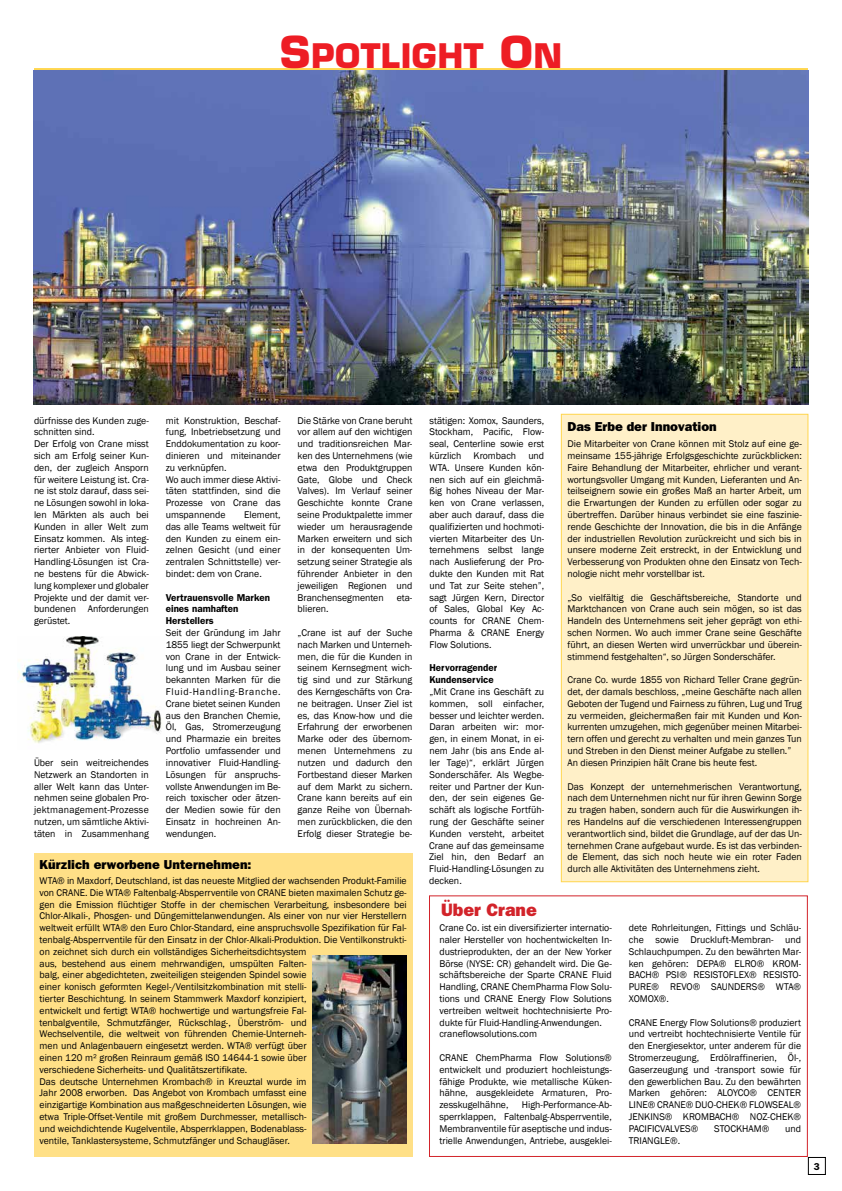
<style>
.page{position:relative;width:842px;height:1191px;background:#fff}
.page>*{position:absolute;margin:0;border:0;box-sizing:border-box;transform-origin:0 0}
.t1{font:700 33px "Eurostile";letter-spacing:.015em;color:#ed1d24}
.t2{font:800 18px "Franklin Gothic";color:#d2232a}
.t3{font:800 13px "Franklin Gothic";color:#000}
.t4{font:10px/11.8px "Franklin Gothic";color:#000;text-align:justify}
.t5{font:600 10px/11.8px "Franklin Gothic";color:#000}
.s1{font-size:43px}
</style>
<div class="page">
<div style="left:808px;top:1157px;width:18px;height:18px;border:1px solid #000"></div>
<hr style="left:34px;top:68px;width:774px;height:2px;background:#ffd64f">
<img style="left:34px;top:70px;width:774px;height:334px">
<img style="left:18px;top:637px;width:144px;height:106px">
<div style="left:561px;top:414px;width:247px;height:467px;background:#fff0c8"></div>
<div style="left:561px;top:414px;width:247px;height:468px;border:1px solid #ffd64f"></div>
<div style="left:34px;top:853px;width:378px;height:304px;background:#ffe087"></div>
<div style="left:429px;top:895px;width:379px;height:262px;border:1px solid #d2232a"></div>
<img style="left:312px;top:955px;width:95px;height:188px">
<h1 class="t1" style="left:280px;top:36px;width:284px"><span class="s1">S</span>potlight <span class="s1">O</span>n</h1>
<p class="t4" style="left:34px;top:414px;width:116px;text-align:left">dürfnisse des Kunden zuge&shy;schnitten sind.<br>Der Erfolg von Crane misst sich am Erfolg seiner Kun&shy;den, der zugleich Ansporn für weitere Leistung ist. Cra&shy;ne ist stolz darauf, dass sei&shy;ne Lösungen sowohl in loka&shy;len Märkten als auch bei<br>Kunden in aller Welt zum<br>Einsatz kommen. Als integ&shy;rierter Anbieter von Fluid-<br>Handling-Lösungen ist Cra&shy;ne bestens für die Abwick&shy;lung komplexer und globaler<br>Projekte und der damit ver&shy;bundenen Anforderungen gerüstet.</p>
<p class="t4" style="left:298px;top:414px;width:116px">Die Stärke von Crane beruht vor allem auf den wichtigen und traditionsreichen Mar&shy;ken des Unternehmens (wie etwa den Produktgruppen Gate, Globe und Check Valves). Im Verlauf seiner Geschichte konnte Crane seine Produktpalette immer wieder um herausragende Marken erweitern und sich in der konsequenten Um&shy;setzung seiner Strategie als führender Anbieter in den jeweiligen Regionen und Branchensegmenten</p>
<p class="t4" style="left:429px;top:414px;width:116px">stätigen: Xomox, Saunders, Stockham, Pacific, Flow&shy;seal, Centerline sowie erst kürzlich Krombach und WTA. Unsere Kunden kön&shy;nen sich auf ein gleichmä&shy;ßig hohes Niveau der Mar&shy;ken von Crane verlassen, aber auch darauf, dass die qualifizierten und hochmoti&shy;vierten Mitarbeiter des Un&shy;ternehmens selbst lange nach Auslieferung der Pro&shy;dukte den Kunden mit Rat und Tat zur Seite stehen”, sagt Jürgen Kern, Director of Sales, Global Key Ac&shy;counts for CRANE Chem-Pharma &amp; CRANE Energy Flow Solutions.</p>
<p class="t5" style="left:429px;top:662px;width:69px">Hervorragender<br>Kundenservice</p>
<p class="t4" style="left:429px;top:686px;width:116px">„Mit Crane ins Geschäft zu kommen, soll einfacher, besser und leichter werden.<br>Daran arbeiten wir: mor&shy;gen, in einem Monat, in ei&shy;nem Jahr (bis ans Ende al&shy;ler Tage)“, erklärt Jürgen Sonderschäfer. Als Wegbe&shy;reiter und Partner der Kun&shy;den, der sein eigenes Ge&shy;schäft als logische Fortfüh&shy;rung der Geschäfte seiner Kunden versteht, arbeitet</p>
<p class="t4" style="left:166px;top:414px;width:116px;text-align:left">mit Konstruktion, Beschaf&shy;fung, Inbetriebsetzung und<br>Enddokumentation zu koor&shy;dinieren und miteinander zu verknüpfen.<br>Wo auch immer diese Aktivi&shy;täten stattfinden, sind die<br>Prozesse von Crane das umspannende</p>
<h3 class="t3" style="left:567px;top:419px;width:151px">Das Erbe der Innovation</h3>
<p class="t4" style="left:567px;top:438px;width:236px">Die Mitarbeiter von Crane können mit Stolz auf eine ge&shy;meinsame 155-jährige Erfolgsgeschichte zurückblicken:<br>Faire Behandlung der Mitarbeiter, ehrlicher und verant&shy;wortungsvoller Umgang mit Kunden, Lieferanten und An&shy;teilseignern sowie ein großes Maß an harter Arbeit, um die Erwartungen der Kunden zu erfüllen oder sogar zu übertreffen. Darüber hinaus verbindet sie eine faszinie&shy;rende Geschichte der Innovation, die bis in die Anfänge der industriellen Revolution zurückreicht und sich bis in unsere moderne Zeit erstreckt, in der Entwicklung und Verbesserung von Produkten ohne den Einsatz von Tech&shy;nologie nicht mehr vorstellbar ist.</p>
<p class="t4" style="left:567px;top:591px;width:236px">„So vielfältig die Geschäftsbereiche, Standorte und Marktchancen von Crane auch sein mögen, so ist das Handeln des Unternehmens seit jeher geprägt von ethi&shy;schen Normen. Wo auch immer Crane seine Geschäfte führt, an diesen Werten wird unverrückbar und überein&shy;stimmend festgehalten“, so Jürgen Sonderschäfer.</p>
<p class="t4" style="left:567px;top:674px;width:236px;text-align:left">Crane Co. wurde 1855 von Richard Teller Crane gegrün&shy;det, der damals beschloss, „meine Geschäfte nach allen Geboten der Tugend und Fairness zu führen, Lug und Trug zu vermeiden, gleichermaßen fair mit Kunden und Kon&shy;kurrenten umzugehen, mich gegenüber meinen Mitarbei&shy;tern offen und gerecht zu verhalten und mein ganzes Tun und Streben in den Dienst meiner Aufgabe zu stellen.” An diesen Prinzipien hält Crane bis heute fest.</p>
<p class="t4" style="left:567px;top:780px;width:236px">Das Konzept der unternehmerischen Verantwortung, nach dem Unternehmen nicht nur für ihren Gewinn Sorge zu tragen haben, sondern auch für die Auswirkungen ih&shy;res Handelns auf die verschiedenen Interessengruppen verantwortlich sind, bildet die Grundlage, auf der das Un&shy;ternehmen Crane aufgebaut wurde. Es ist das verbinden&shy;de Element, das sich noch heute wie ein roter Faden</p>
<p class="t4" style="left:166px;top:509px;width:116px;text-indent:78px">Element, das alle Teams weltweit für den Kunden zu einem ein&shy;zelnen Gesicht (und einer zentralen Schnittstelle) ver&shy;bindet: dem von Crane.</p>
<p class="t5" style="left:166px;top:591px;width:106px">Vertrauensvolle Marken eines namhaften<br>Herstellers</p>
<p class="t4" style="left:166px;top:627px;width:116px">Seit der Gründung im Jahr 1855 liegt der Schwerpunkt von Crane in der Entwick&shy;lung und im Ausbau seiner bekannten Marken für die Fluid-Handling-Branche.<br>Crane bietet seinen Kunden aus den Branchen Chemie, Öl, Gas, Stromerzeugung und Pharmazie ein breites Portfolio umfassender und innovativer Fluid-Handling-Lösungen für anspruchs&shy;vollste Anwendungen im Be&shy;reich toxischer oder ätzen&shy;der Medien sowie für den Einsatz in hochreinen An&shy;wendungen.</p>
<p class="t4" style="left:397px;top:591px;width:17px">eta-</p>
<p class="t4" style="left:298px;top:603px;width:32px">blieren.</p>
<p class="t4" style="left:298px;top:627px;width:116px">„Crane ist auf der Suche nach Marken und Unterneh&shy;men, die für die Kunden in seinem Kernsegment wich&shy;tig sind und zur Stärkung des Kerngeschäfts von Cra&shy;ne beitragen. Unser Ziel ist es, das Know-how und die Erfahrung der erworbenen Marke oder des übernom&shy;menen Unternehmens zu nutzen und dadurch den Fortbestand dieser Marken auf dem Markt zu sichern.<br>Crane kann bereits auf ein ganze Reihe von Übernah&shy;men zurückblicken, die den Erfolg dieser Strategie be-</p>
<p class="t4" style="left:34px;top:757px;width:116px">Über sein weitreichendes Netzwerk an Standorten in aller Welt kann das Unter&shy;nehmen seine globalen Pro&shy;jektmanagement-Prozesse nutzen, um sämtliche Aktivi&shy;täten in Zusammenhang</p>
<p class="t4" style="left:429px;top:839px;width:117px">Crane auf das gemeinsame Ziel hin, den Bedarf an Fluid-Handling-Lösungen zu decken.</p>
<h3 class="t3" style="left:40px;top:857px;width:213px">Kürzlich erworbene Unternehmen:</h3>
<p class="t4" style="left:567px;top:863px;width:194px">durch alle Aktivitäten des Unternehmens zieht.</p>
<p class="t4" style="left:40px;top:875px;width:369px;text-align:left">WTA® in Maxdorf, Deutschland, ist das neueste Mitglied der wachsenden Produkt-Familie von CRANE. Die WTA® Faltenbalg-Absperrventile von CRANE bieten maximalen Schutz ge&shy;gen die Emission flüchtiger Stoffe in der chemischen Verarbeitung, insbesondere bei Chlor-Alkali-, Phosgen- und Düngemittelanwendungen. Als einer von nur vier Herstellern weltweit erfüllt WTA® den Euro Chlor-Standard, eine anspruchsvolle Spezifikation für Fal&shy;tenbalg-Absperrventile für den Einsatz in der Chlor-Alkali-Produktion. Die Ventilkonstrukti&shy;on zeichnet sich durch ein vollständiges Sicherheitsdichtsystem<br>aus, bestehend aus einem mehrwandigen, umspülten Falten-<br>balg, einer abgedichteten, zweiteiligen steigenden Spindel sowie<br>einer konisch geformten Kegel-/Ventilsitzkombination mit stelli-<br>tierter Beschichtung. In seinem Stammwerk Maxdorf konzipiert,<br>entwickelt und fertigt WTA® hochwertige und wartungsfreie Fal-<br>tenbalgventile, Schmutzfänger, Rückschlag-, Überström- und<br>Wechselventile, die weltweit von führenden Chemie-Unterneh-<br>men und Anlagenbauern eingesetzt werden. WTA® verfügt über<br>einen 120 m² großen Reinraum gemäß ISO 14644-1 sowie über<br>verschiedene Sicherheits- und Qualitätszertifikate.<br>Das deutsche Unternehmen Krombach® in Kreuztal wurde im<br>Jahr 2008 erworben. Das Angebot von Krombach umfasst eine<br>einzigartige Kombination aus maßgeschneiderten Lösungen, wie<br>etwa Triple-Offset-Ventile mit großem Durchmesser, metallisch-<br>und weichdichtende Kugelventile, Absperrklappen, Bodenablass-<br>ventile, Tanklastersysteme, Schmutzfänger und Schaugläser.</p>
<h2 class="t2" style="left:441px;top:898px;width:97px">Über Crane</h2>
<p class="t4" style="left:439px;top:922px;width:174px;text-align:left">Crane Co. ist ein diversifizierter internatio&shy;naler Hersteller von hochentwickelten In&shy;dustrieprodukten, der an der New Yorker Börse (NYSE: CR) gehandelt wird. Die Ge&shy;schäftsbereiche der Sparte CRANE Fluid Handling, CRANE ChemPharma Flow Solu&shy;tions und CRANE Energy Flow Solutions vertreiben weltweit hochtechnisierte Pro&shy;dukte für Fluid-Handling-Anwendungen. craneflowsolutions.com</p>
<p class="t4" style="left:439px;top:1052px;width:174px">CRANE ChemPharma Flow Solutions® entwickelt und produziert hochleistungs&shy;fähige Produkte, wie metallische Küken&shy;hähne, ausgekleidete Armaturen, Pro&shy;zesskugelhähne,</p>
<p class="t4" style="left:629px;top:922px;width:174px">dete Rohrleitungen, Fittings und Schläu&shy;che sowie Druckluft-Membran- und Schlauchpumpen. Zu den bewährten Mar&shy;ken gehören: DEPA® ELRO® KROM-BACH® PSI® RESISTOFLEX® RESISTO-PURE® REVO® SAUNDERS® WTA® XOMOX®.</p>
<p class="t4" style="left:629px;top:1016px;width:174px">CRANE Energy Flow Solutions® produziert und vertreibt hochtechnisierte Ventile für den Energiesektor, unter anderem für die Stromerzeugung, Erdölraffinerien, Öl-, Gaserzeugung und -transport sowie für den gewerblichen Bau. Zu den bewährten Marken gehören: ALOYCO® CENTER LINE® CRANE® DUO-CHEK® FLOWSEAL® JENKINS® KROMBACH® NOZ-CHEK® PACIFICVALVES®</p>
<p class="t4" style="left:439px;top:1099px;width:174px;text-indent:83px">High-Performance-Ab&shy;sperrklappen, Faltenbalg-Absperrventile, Membranventile für aseptische und indus&shy;trielle Anwendungen, Antriebe, ausgeklei-</p>
<p class="t4" style="left:714px;top:1122px;width:56px">STOCKHAM®</p>
<p class="t4" style="left:785px;top:1122px;width:17px">und</p>
<p class="t4" style="left:629px;top:1134px;width:53px">TRIANGLE®.</p>
<p class="t5" style="left:814px;top:1160px;width:7px">3</p>
</div>
